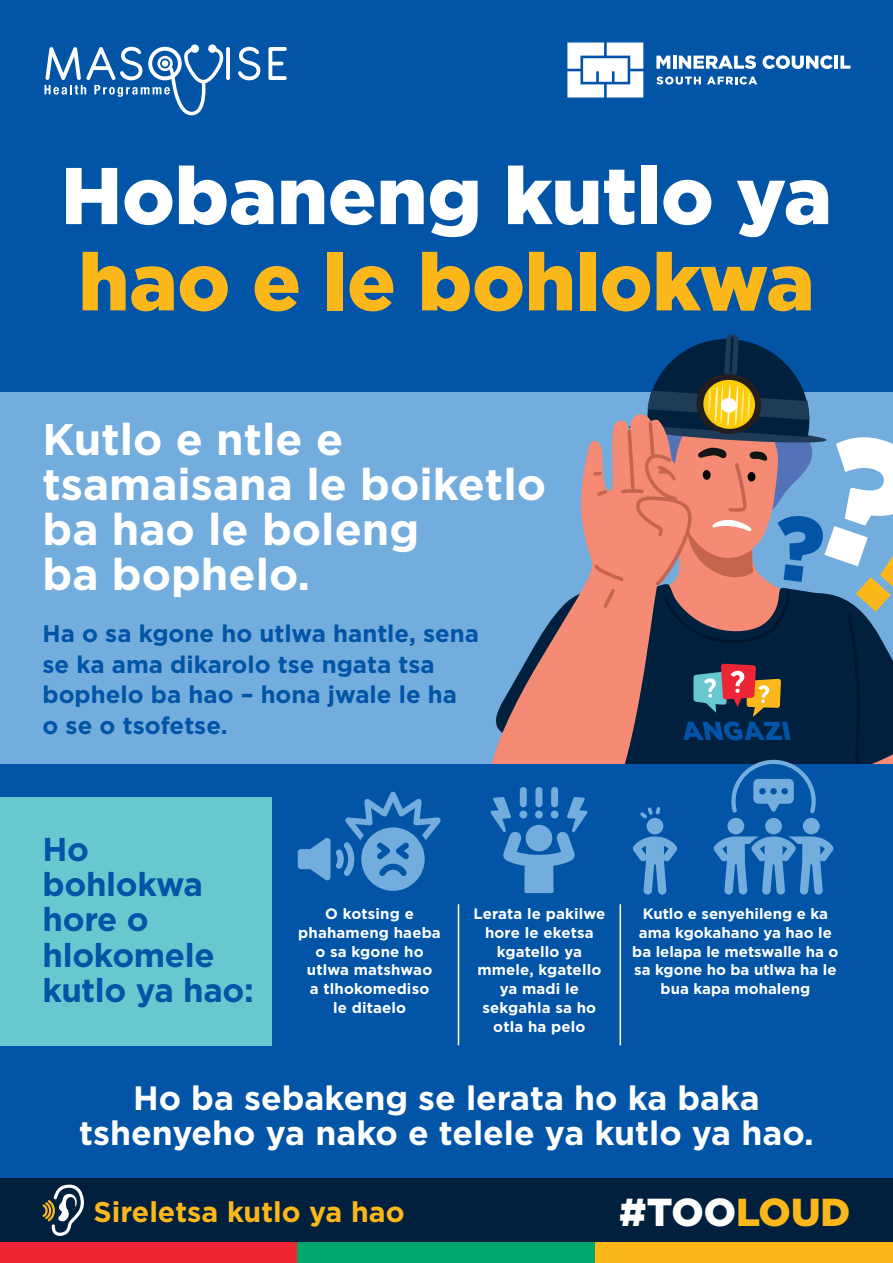
<style>
.page{position:relative;width:893px;height:1263px;background:#fff}
.page>*{position:absolute;margin:0;border:0;box-sizing:border-box;transform-origin:0 0}
.Table_headings{font:900 80.25px/86.2px "Gotham";color:#fff}
.Table_headings-2{font:700 44.25px/45px "Gotham";color:#fff}
.Table_headings-3{font:900 39px "Gotham";color:#fff}
.Table_headings-4{font:700 33.75px/34.5px "Gotham";color:#fff;text-align:center}
.Table_headings-5{font:700 33px/35.2px "Gotham";letter-spacing:-.01em;color:#0154a6}
.Table_headings-6{font:700 28.5px "Gotham";color:#fcb81b}
.t1{font:italic 900 26.03px "Gotham";color:#0154a6}
.Table_headings-7{font:700 24px/30.8px "Gotham";color:#0154a6}
.Table_headings-8{font:700 15px/18.8px "Gotham";letter-spacing:.005em;color:#fff;text-align:center}
.s1{color:#fcb81b}
</style>
<div class="page">
<div style="left:0;top:0;width:893px;height:1243px;background:#0154a6"></div>
<div style="left:0;top:392px;width:893px;height:372px;background:#72addd"></div>
<div style="left:0;top:798px;width:271px;height:248px;background:#67c9cf"></div>
<div style="left:0;top:1178px;width:893px;height:64px;background:#00203e"></div>
<hr style="left:458px;top:904px;width:1px;height:141px;background:#fff">
<hr style="left:620px;top:904px;width:1px;height:141px;background:#fff">
<svg style="left:567px;top:43px;width:76px;height:55px;background:#d8e5f1"></svg>
<svg style="left:656px;top:55px;width:100px;height:14px"></svg>
<svg style="left:762px;top:55px;width:71px;height:14px"></svg>
<hr style="left:834px;top:56px;width:4px;height:13px;background:#fff">
<svg style="left:840px;top:56px;width:10px;height:13px"></svg>
<svg style="left:656px;top:76px;width:45px;height:9px"></svg>
<svg style="left:707px;top:76px;width:50px;height:9px"></svg>
<div style="left:0;top:1242px;width:298px;height:21px;background:#ee2534"></div>
<div style="left:298px;top:1242px;width:297px;height:21px;background:#00a66e"></div>
<div style="left:595px;top:1242px;width:298px;height:21px;background:#fcb81b"></div>
<svg style="left:238px;top:47px;width:22px;height:33px"></svg>
<svg style="left:268px;top:47px;width:19px;height:33px"></svg>
<svg style="left:208px;top:44px;width:9px;height:9px"></svg>
<svg style="left:191px;top:44px;width:8px;height:9px"></svg>
<svg style="left:45px;top:47px;width:185px;height:68px"></svg>
<svg style="left:42px;top:1184px;width:42px;height:52px"></svg>
<svg style="left:491px;top:441px;width:102px;height:323px"></svg>
<svg style="left:298px;top:792px;width:143px;height:99px"></svg>
<svg style="left:490px;top:787px;width:97px;height:106px"></svg>
<div style="left:647px;top:818px;width:16px;height:16px;background:#72addd;border-radius:50%"></div>
<svg style="left:633px;top:836px;width:44px;height:59px"></svg>
<div style="left:727px;top:818px;width:17px;height:16px;background:#72addd;border-radius:50%"></div>
<div style="left:803px;top:818px;width:17px;height:16px;background:#72addd;border-radius:50%"></div>
<div style="left:765px;top:818px;width:17px;height:16px;background:#72addd;border-radius:50%"></div>
<svg style="left:713px;top:836px;width:121px;height:59px"></svg>
<svg style="left:593px;top:334px;width:300px;height:484px"></svg>
<p class="Table_headings" style="left:61px;top:152px;width:772px">Hobaneng kutlo ya <span class="s1">hao e le bohlokwa</span></p>
<p class="Table_headings-2" style="left:43px;top:417px;width:505px">Kutlo e ntle e tsamaisana le boiketlo ba hao le boleng<br>ba bophelo.</p>
<p class="Table_headings-7" style="left:43px;top:618px;width:438px">Ha o sa kgone ho utlwa hantle, sena se ka ama dikarolo tse ngata tsa bophelo ba hao – hona jwale le ha<br>o se o tsofetse.</p>
<p class="t1" style="left:684px;top:712px;width:116px">ANGAZI</p>
<p class="Table_headings-5" style="left:43px;top:831px;width:213px">Ho bohlokwa hore o hlokomele kutlo ya hao:</p>
<p class="Table_headings-8" style="left:298px;top:904px;width:144px">O kotsing e phahameng haeba o sa kgone ho utlwa matshwao<br>a tlhokomediso<br>le ditaelo</p>
<p class="Table_headings-8" style="left:473px;top:904px;width:133px">Lerata le pakilwe hore le eketsa kgatello ya mmele, kgatello ya madi le sekgahla sa ho otla ha pelo</p>
<p class="Table_headings-8" style="left:632px;top:904px;width:208px">Kutlo e senyehileng e ka ama kgokahano ya hao le ba lelapa le metswalle ha o sa kgone ho ba utlwa ha le bua kapa mohaleng</p>
<p class="Table_headings-4" style="left:79px;top:1081px;width:736px">Ho ba sebakeng se lerata ho ka baka tshenyeho ya nako e telele ya kutlo ya hao.</p>
<p class="Table_headings-6" style="left:94px;top:1193px;width:313px">Sireletsa kutlo ya hao</p>
<p class="Table_headings-3" style="left:619px;top:1185px;width:233px">#TOO<span class="s1">LOUD</span></p>
</div>
